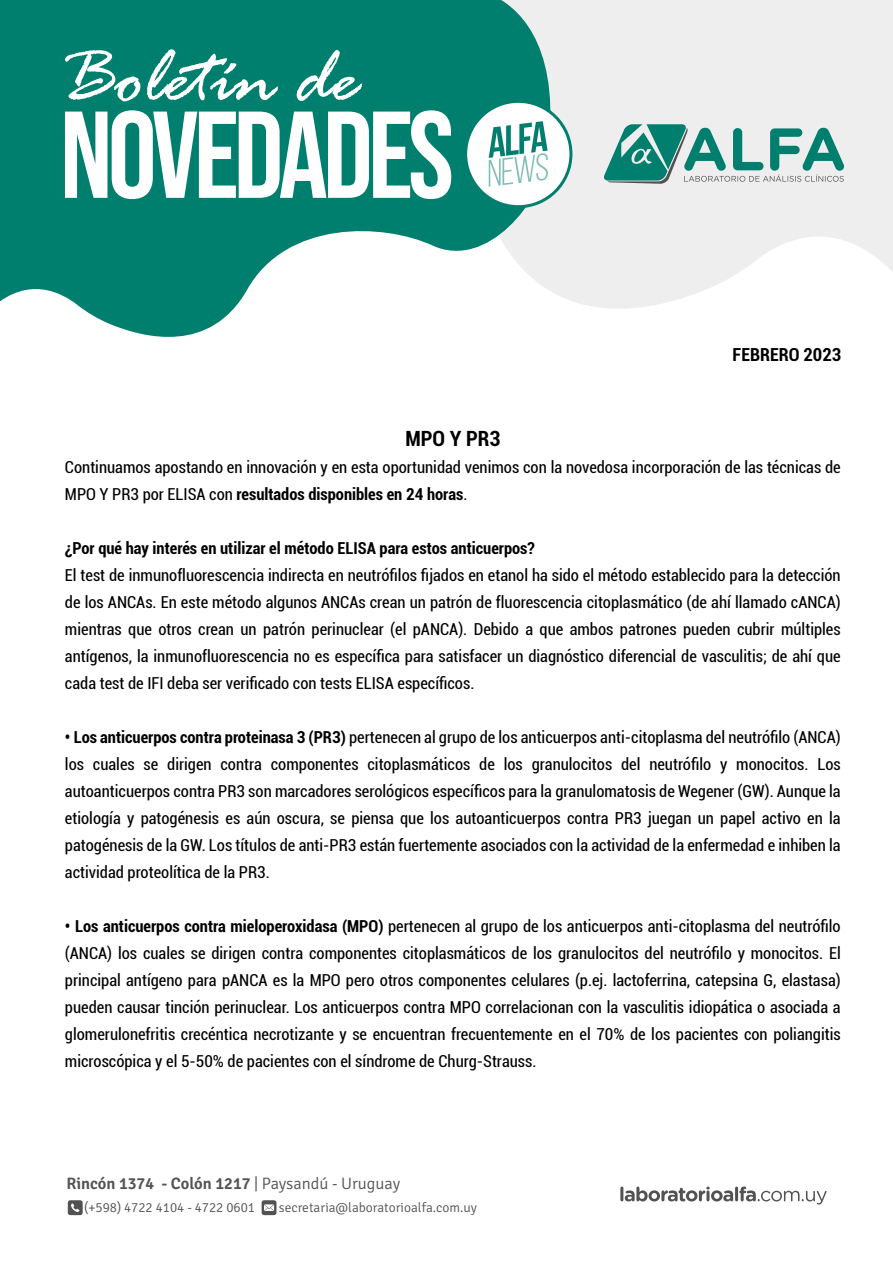
<style>
.page{position:relative;width:893px;height:1263px;background:#fff}
.page>*{position:absolute;margin:0;border:0;box-sizing:border-box;transform-origin:0 0}
.t1{font:700 condensed 21px "Roboto";color:#000}
.t2{font:700 condensed 18px "Roboto";color:#000}
.t3{font:condensed 16.5px/27px "Roboto";color:#000;text-align:justify}
.t4{font:700 condensed 16.5px "Roboto";color:#000}
.t5{font:600 16.5px "Signika";color:#525252}
.t6{font:300 13.5px "Signika";color:#525252}
.s1{font-weight:700}
.s2{font-weight:300}
</style>
<div class="page">
<svg style="left:562px;top:0;width:331px;height:309px;background:#efefef"></svg>
<svg style="left:0;top:0;width:562px;height:337px;fill:#007f6e"></svg>
<svg style="left:603px;top:124px;width:241px;height:60px;background:#8abcb6"></svg>
<hr style="left:620px;top:1186px;width:3px;height:15px;background:#525252;border-radius:2px">
<svg style="left:625px;top:1186px;width:108px;height:15px"></svg>
<hr style="left:735px;top:1186px;width:3px;height:15px;background:#525252;border-radius:2px">
<svg style="left:739px;top:1186px;width:87px;height:18px"></svg>
<svg style="left:68px;top:1200px;width:15px;height:15px"></svg>
<svg style="left:262px;top:1200px;width:14px;height:15px"></svg>
<svg style="left:65px;top:110px;width:386px;height:89px"></svg>
<svg style="left:65px;top:50px;width:75px;height:52px"></svg>
<svg style="left:147px;top:49px;width:131px;height:51px"></svg>
<svg style="left:297px;top:50px;width:65px;height:51px"></svg>
<div style="left:466px;top:101px;width:105px;height:106px;background:#fff;border-radius:50%"></div>
<div style="left:464px;top:100px;width:108px;height:108px;border:3px solid #007f6e;border-radius:50%"></div>
<svg style="left:489px;top:121px;width:59px;height:66px"></svg>
<p class="t2" style="left:733px;top:342px;width:110px">FEBRERO 2023</p>
<p class="t1" style="left:405px;top:424px;width:97px">MPO Y PR3</p>
<p class="t3" style="left:65px;top:453px;width:777px">Continuamos apostando en innovación y en esta oportunidad venimos con la novedosa incorporación de las técnicas de<br>MPO Y PR3 por ELISA con <span class="s1">resultados disponibles en 24 horas</span>.</p>
<p class="t4" style="left:65px;top:537px;width:471px">¿Por qué hay interés en utilizar el método ELISA para estos anticuerpos?</p>
<p class="t3" style="left:65px;top:561px;width:777px">El test de inmunofluorescencia indirecta en neutrófilos fijados en etanol ha sido el método establecido para la detección de los ANCAs. En este método algunos ANCAs crean un patrón de fluorescencia citoplasmático (de ahí llamado cANCA) mientras que otros crean un patrón perinuclear (el pANCA). Debido a que ambos patrones pueden cubrir múltiples antígenos, la inmunofluorescencia no es específica para satisfacer un diagnóstico diferencial de vasculitis; de ahí que cada test de IFI deba ser verificado con tests ELISA específicos.</p>
<p class="t3" style="left:65px;top:723px;width:777px"><span class="s1">• Los anticuerpos contra proteinasa 3 (PR3)</span> pertenecen al grupo de los anticuerpos anti-citoplasma del neutrófilo (ANCA) los cuales se dirigen contra componentes citoplasmáticos de los granulocitos del neutrófilo y monocitos. Los autoanticuerpos contra PR3 son marcadores serológicos específicos para la granulomatosis de Wegener (GW). Aunque la etiología y patogénesis es aún oscura, se piensa que los autoanticuerpos contra PR3 juegan un papel activo en la patogénesis de la GW. Los títulos de anti-PR3 están fuertemente asociados con la actividad de la enfermedad e inhiben la actividad proteolítica de la PR3.</p>
<p class="t3" style="left:65px;top:912px;width:777px"><span class="s1">• Los anticuerpos contra mieloperoxidasa (MPO)</span> pertenecen al grupo de los anticuerpos anti-citoplasma del neutrófilo (ANCA) los cuales se dirigen contra componentes citoplasmáticos de los granulocitos del neutrófilo y monocitos. El principal antígeno para pANCA es la MPO pero otros componentes celulares (p.ej. lactoferrina, catepsina G, elastasa) pueden causar tinción perinuclear. Los anticuerpos contra MPO correlacionan con la vasculitis idiopática o asociada a glomerulonefritis crecéntica necrotizante y se encuentran frecuentemente en el 70% de los pacientes con poliangitis microscópica y el 5-50% de pacientes con el síndrome de Churg-Strauss.</p>
<p class="t5" style="left:66px;top:1174px;width:335px">Rincón 1374 - Colón 1217 <span class="s2">| Paysandú - Uruguay</span></p>
<p class="t6" style="left:84px;top:1200px;width:172px">(+598) 4722 4104 - 4722 0601</p>
<p class="t6" style="left:279px;top:1200px;width:200px">secretaria@laboratorioalfa.com.uy</p>
</div>
